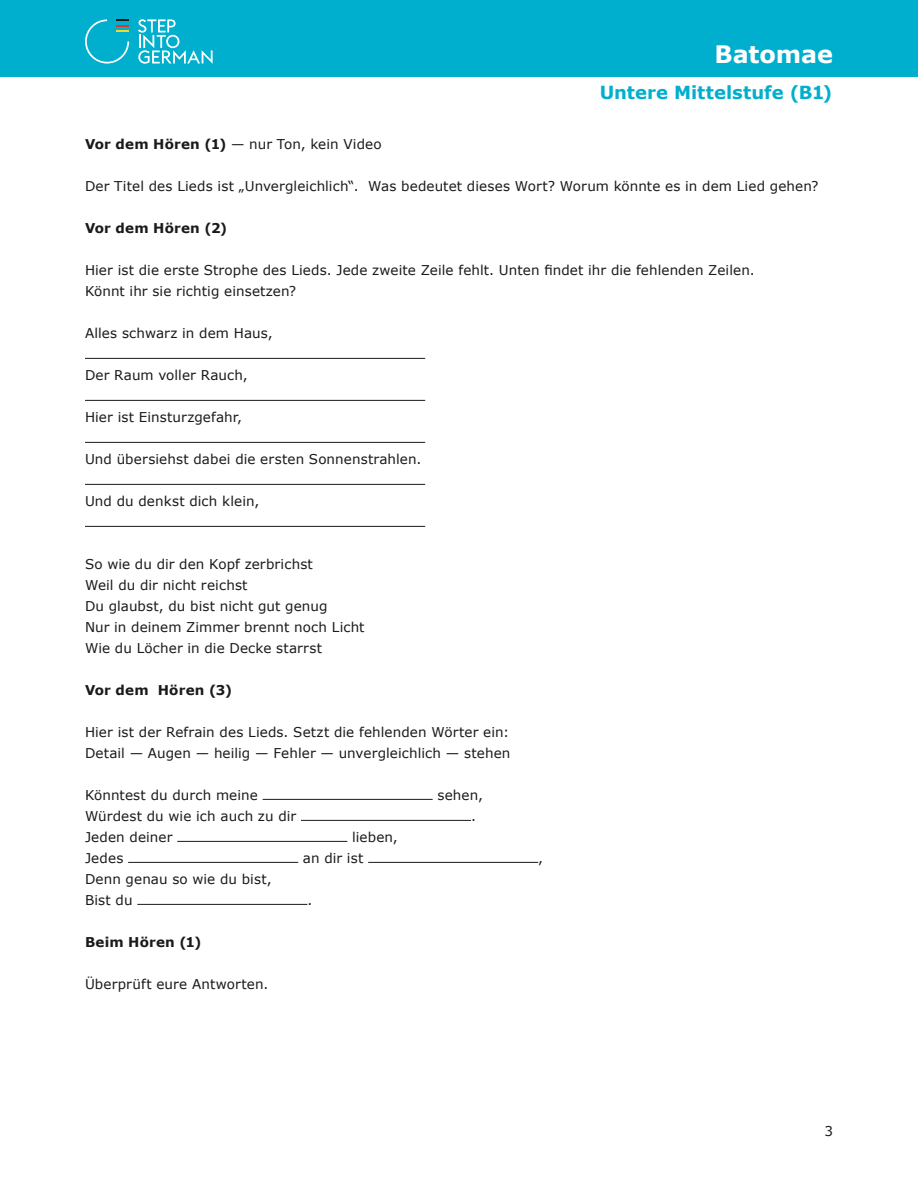
<style>
.page{position:relative;width:918px;height:1188px;background:#fff}
.page>*{position:absolute;margin:0;border:0;box-sizing:border-box;transform-origin:0 0}
.t1{font:700 24px "Verdana";letter-spacing:-.005em;color:#fff}
.t2{font:700 18px "Verdana";color:#00afcd}
.t3{font:13.5px/21px "Verdana";letter-spacing:.005em;color:#1a1a1a}
.t4{font:700 13.5px "Verdana";letter-spacing:.01em;color:#1a1a1a}
.s1{font-weight:700}
</style>
<div class="page">
<div style="left:0;top:0;width:918px;height:77px;background:#00afcd"></div>
<svg style="left:138px;top:19px;width:75px;height:45px"></svg>
<svg style="left:85px;top:19px;width:44px;height:45px"></svg>
<hr style="left:85px;top:358px;width:340px;height:1px;background:#1a1a1a">
<hr style="left:85px;top:400px;width:340px;height:1px;background:#1a1a1a">
<hr style="left:85px;top:442px;width:340px;height:1px;background:#1a1a1a">
<hr style="left:85px;top:484px;width:340px;height:1px;background:#1a1a1a">
<hr style="left:85px;top:526px;width:340px;height:1px;background:#1a1a1a">
<hr style="left:263px;top:799px;width:170px;height:1px;background:#1a1a1a">
<hr style="left:301px;top:820px;width:170px;height:1px;background:#1a1a1a">
<hr style="left:177px;top:841px;width:170px;height:1px;background:#1a1a1a">
<hr style="left:128px;top:862px;width:170px;height:1px;background:#1a1a1a">
<hr style="left:368px;top:862px;width:170px;height:1px;background:#1a1a1a">
<hr style="left:137px;top:904px;width:170px;height:1px;background:#1a1a1a">
<h1 class="t1" style="left:715px;top:39px;width:120px">Batomae</h1>
<h2 class="t2" style="left:600px;top:81px;width:234px">Untere Mittelstufe (B1)</h2>
<p class="t3" style="left:85px;top:133px;width:298px"><span class="s1">Vor dem Hören (1)</span> — nur Ton, kein Video</p>
<p class="t3" style="left:85px;top:175px;width:735px">Der Titel des Lieds ist „Unvergleichlich“. Was bedeutet dieses Wort? Worum könnte es in dem Lied gehen?</p>
<p class="t4" style="left:85px;top:219px;width:144px">Vor dem Hören (2)</p>
<p class="t3" style="left:85px;top:259px;width:671px">Hier ist die erste Strophe des Lieds. Jede zweite Zeile fehlt. Unten findet ihr die fehlenden Zeilen.<br>Könnt ihr sie richtig einsetzen?</p>
<p class="t3" style="left:85px;top:322px;width:189px">Alles schwarz in dem Haus,</p>
<p class="t3" style="left:85px;top:364px;width:164px">Der Raum voller Rauch,</p>
<p class="t3" style="left:85px;top:406px;width:159px">Hier ist Einsturzgefahr,</p>
<p class="t3" style="left:85px;top:448px;width:338px">Und übersiehst dabei die ersten Sonnenstrahlen.</p>
<p class="t3" style="left:85px;top:490px;width:176px">Und du denkst dich klein,</p>
<p class="t3" style="left:85px;top:553px;width:281px">So wie du dir den Kopf zerbrichst<br>Weil du dir nicht reichst<br>Du glaubst, du bist nicht gut genug<br>Nur in deinem Zimmer brennt noch Licht<br>Wie du Löcher in die Decke starrst</p>
<p class="t4" style="left:85px;top:681px;width:148px">Vor dem Hören (3)</p>
<p class="t3" style="left:85px;top:721px;width:427px">Hier ist der Refrain des Lieds. Setzt die fehlenden Wörter ein:<br>Detail — Augen — heilig — Fehler — unvergleichlich — stehen</p>
<p class="t3" style="left:85px;top:784px;width:174px">Könntest du durch meine</p>
<p class="t3" style="left:437px;top:784px;width:47px">sehen,</p>
<p class="t3" style="left:85px;top:805px;width:213px">Würdest du wie ich auch zu dir</p>
<p class="t3" style="left:471px;top:805px;width:6px">.</p>
<p class="t3" style="left:85px;top:826px;width:89px">Jeden deiner</p>
<p class="t3" style="left:352px;top:826px;width:47px">lieben,</p>
<p class="t3" style="left:85px;top:847px;width:40px">Jedes</p>
<p class="t3" style="left:303px;top:847px;width:62px">an dir ist</p>
<p class="t3" style="left:85px;top:868px;width:188px">Denn genau so wie du bist,<br>Bist du</p>
<p class="t4" style="left:85px;top:933px;width:118px">Beim Hören (1)</p>
<p class="t3" style="left:85px;top:973px;width:185px">Überprüft eure Antworten.</p>
<p class="t3" style="left:307px;top:889px;width:6px">.</p>
<p class="t3" style="left:538px;top:847px;width:6px">,</p>
<p class="t3" style="left:824px;top:1120px;width:10px">3</p>
</div>
